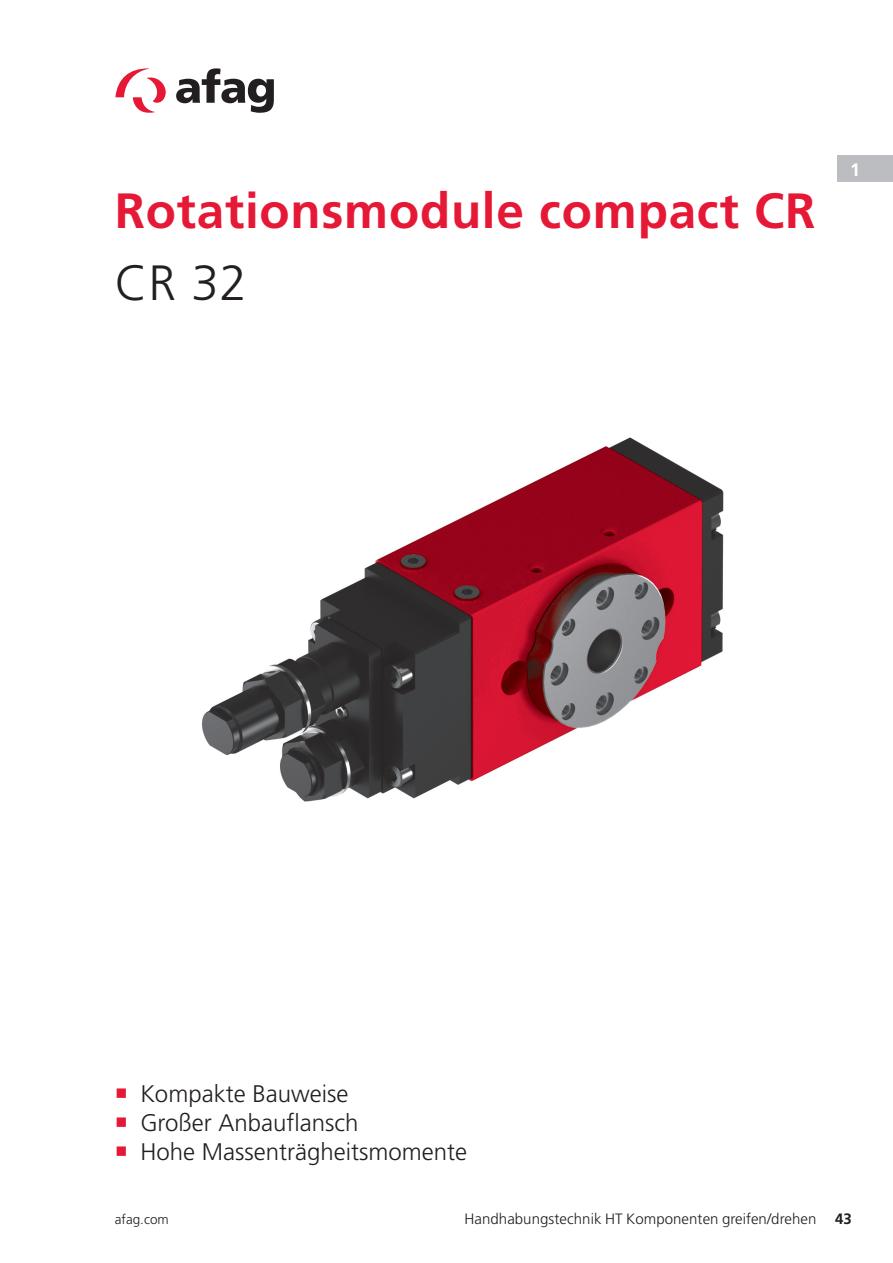
<style>
.page{position:relative;width:893px;height:1263px;background:#fff}
.page>*{position:absolute;margin:0;border:0;box-sizing:border-box;transform-origin:0 0}
.t1{font:700 49.5px "Frutiger LT Pro";letter-spacing:.015em;color:#e51836}
.t2{font:300 49.5px "Frutiger LT Pro";color:#231f20}
.t3{font:300 24px/28.8px "Frutiger LT Pro";color:#231f20}
.t4{font:700 18px "Frutiger LT Pro";color:#fff}
.t5{font:300 15px "Frutiger LT Pro";letter-spacing:.005em;color:#231f20}
.t6{font:300 13.5px "Frutiger LT Pro";color:#231f20}
.s1{font-weight:700}
</style>
<div class="page">
<svg style="left:115px;top:68px;width:51px;height:45px"></svg>
<svg style="left:176px;top:68px;width:98px;height:45px"></svg>
<img style="left:202px;top:437px;width:522px;height:365px">
<div style="left:837px;top:155px;width:56px;height:27px;background:#bcbdc0"></div>
<h1 class="t1" style="left:115px;top:181px;width:702px">Rotationsmodule compact CR</h1>
<h1 class="t2" style="left:115px;top:254px;width:134px">CR 32</h1>
<p class="t4" style="left:850px;top:159px;width:12px">1</p>
<p class="t3" style="left:140px;top:1080px;width:328px">Kompakte Bauweise<br>Großer Anbauflansch<br>Hohe Massenträgheitsmomente</p>
<p class="t6" style="left:115px;top:1211px;width:55px">afag.com</p>
<p class="t5" style="left:464px;top:1210px;width:389px">Handhabungstechnik HT Komponenten greifen/drehen <span class="s1">43</span></p>
</div>
